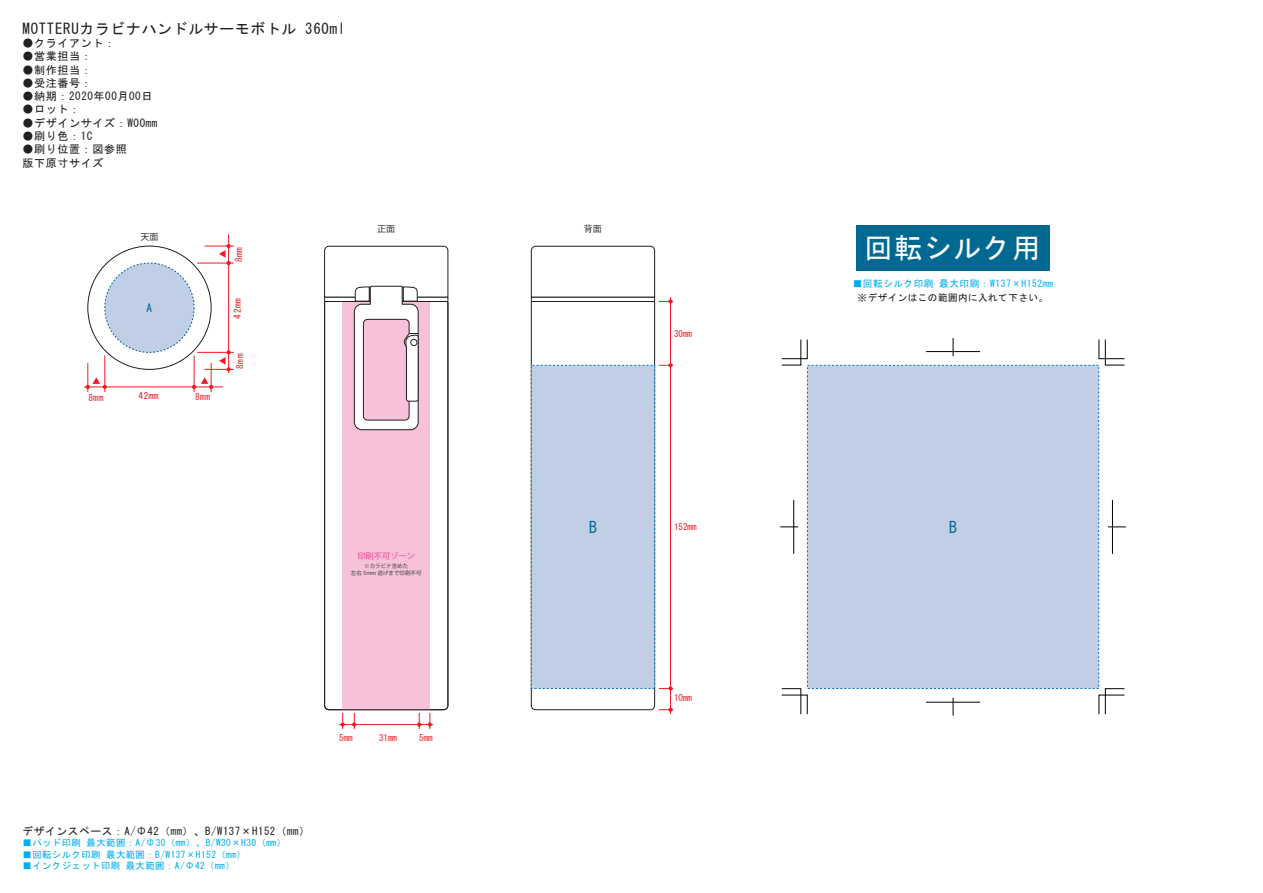
<style>
.page{position:relative;width:1263px;height:893px;background:#fff}
.page>*{position:absolute;margin:0;border:0;box-sizing:border-box;transform-origin:0 0}
.t1{font:28.12px "MS Gothic";letter-spacing:.05em;color:#fff}
.t2{font:15.75px "MS Gothic";color:#006991}
.t3{font:14.77px "MS Gothic";letter-spacing:.05em;color:#231f20}
.t4{font:11.25px "MS Gothic";color:#006991}
.t5{font:11.1px/13.4px "MS Gothic";letter-spacing:.05em;color:#231f20}
.t6{font:10.8px "MS Gothic";letter-spacing:.05em;color:#231f20}
.t7{font:9.68px "MS Gothic";letter-spacing:.05em;color:#00aeef}
.t8{font:9.6px "MS Gothic";letter-spacing:.05em;color:#231f20}
.t9{font:9.38px "MS Gothic";letter-spacing:.05em;color:#00aeef}
.t10{font:9.3px "MS Gothic";letter-spacing:.05em;color:#ee1d23}
.t11{font:9px "MS Gothic";color:#ee1d23}
.t12{font:9px "Koz Go Pr 6 N";color:#231f20}
.t13{font:500 8.25px "Koz Go Pr 6 N";color:#ef59a1}
.t14{font:500 5.47px/6.9px "Koz Go Pr 6 N";color:#57585a;text-align:center}
</style>
<div class="page">
<svg style="left:531px;top:304px;width:124px;height:406px"></svg>
<svg style="left:324px;top:430px;width:124px;height:280px"></svg>
<svg style="left:324px;top:246px;width:124px;height:184px"></svg>
<div style="left:531px;top:365px;width:124px;height:324px;background:#c0cfe5;border:1px dashed #0072bc"></div>
<div style="left:807px;top:365px;width:292px;height:324px;background:#c0cfe5;border:1px dashed #0072bc"></div>
<div style="left:105px;top:263px;width:89px;height:89px;background:#c0cfe5;border-radius:50%"></div>
<hr style="left:670px;top:297px;width:1px;height:417px;background:#ee1d23">
<svg style="left:659px;top:708px;width:14px;height:4px"></svg>
<svg style="left:659px;top:686px;width:14px;height:5px"></svg>
<svg style="left:659px;top:363px;width:14px;height:4px"></svg>
<svg style="left:531px;top:246px;width:142px;height:58px"></svg>
<hr style="left:339px;top:724px;width:94px;height:1px;background:#ee1d23">
<svg style="left:341px;top:713px;width:4px;height:16px"></svg>
<svg style="left:417px;top:713px;width:4px;height:16px"></svg>
<svg style="left:352px;top:713px;width:4px;height:16px"></svg>
<svg style="left:428px;top:713px;width:4px;height:16px"></svg>
<hr style="left:84px;top:387px;width:139px;height:1px;background:#ee1d23">
<hr style="left:105px;top:355px;width:1px;height:37px;background:#ee1d23">
<svg style="left:86px;top:363px;width:21px;height:29px"></svg>
<hr style="left:228px;top:234px;width:1px;height:139px;background:#ee1d23">
<hr style="left:197px;top:263px;width:37px;height:1px;background:#ee1d23">
<svg style="left:205px;top:244px;width:29px;height:21px"></svg>
<svg style="left:192px;top:350px;width:42px;height:42px"></svg>
<div style="left:856px;top:225px;width:194px;height:45px;background:#006991"></div>
<svg style="left:781px;top:688px;width:26px;height:26px"></svg>
<svg style="left:781px;top:339px;width:26px;height:26px"></svg>
<svg style="left:1099px;top:339px;width:26px;height:26px"></svg>
<svg style="left:1099px;top:688px;width:26px;height:26px"></svg>
<svg style="left:780px;top:527px;width:18px;height:1px"></svg>
<hr style="left:794px;top:500px;width:1px;height:54px;background:#000">
<svg style="left:1108px;top:527px;width:18px;height:1px"></svg>
<hr style="left:1112px;top:500px;width:1px;height:54px;background:#000">
<hr style="left:926px;top:351px;width:54px;height:1px;background:#000">
<svg style="left:953px;top:338px;width:1px;height:18px"></svg>
<hr style="left:926px;top:702px;width:54px;height:1px;background:#000">
<svg style="left:953px;top:698px;width:1px;height:18px"></svg>
<h3 class="t3" style="left:23px;top:21px;width:324px">MOTTERUカラビナハンドルサーモボトル 360ml</h3>
<p class="t5" style="left:23px;top:36px;width:94px">●クライアント：</p>
<p class="t5" style="left:23px;top:49px;width:71px">●営業担当：</p>
<p class="t5" style="left:23px;top:63px;width:71px">●制作担当：</p>
<p class="t5" style="left:23px;top:76px;width:71px">●受注番号：</p>
<p class="t5" style="left:23px;top:89px;width:131px">●納期：2020年00月00日</p>
<p class="t5" style="left:23px;top:103px;width:59px">●ロット：</p>
<p class="t5" style="left:23px;top:116px;width:136px">●デザインサイズ：W00mm</p>
<p class="t5" style="left:23px;top:129px;width:71px">●刷り色：1C</p>
<p class="t5" style="left:23px;top:143px;width:106px">●刷り位置：図参照版下原寸サイズ</p>
<p class="t12" style="left:140px;top:232px;width:19px">天面</p>
<p class="t4" style="left:147px;top:303px;width:7px">A</p>
<p class="t10" style="left:88px;top:393px;width:16px">8mm</p>
<p class="t10" style="left:139px;top:391px;width:21px">42mm</p>
<p class="t10" style="left:195px;top:392px;width:16px">8mm</p>
<p class="t10" style="left:234px;top:262px;width:16px;rotate:-90deg">8mm</p>
<p class="t10" style="left:233px;top:319px;width:21px;rotate:-90deg">42mm</p>
<p class="t10" style="left:235px;top:369px;width:16px;rotate:-90deg">8mm</p>
<p class="t12" style="left:377px;top:223px;width:20px">正面</p>
<p class="t12" style="left:584px;top:223px;width:19px">背面</p>
<p class="t11" style="left:674px;top:329px;width:19px">30mm</p>
<h1 class="t1" style="left:864px;top:234px;width:177px">回転シルク用</h1>
<p class="t7" style="left:853px;top:279px;width:202px">■回転シルク印刷 最大印刷：W137×H152mm</p>
<p class="t8" style="left:858px;top:292px;width:192px">※デザインはこの範囲内に入れて下さい。</p>
<p class="t13" style="left:357px;top:551px;width:59px">印刷不可ゾーン</p>
<p class="t14" style="left:351px;top:562px;width:72px">※カラビナ含めた<br>左右 5mm 逃げまで印刷不可</p>
<h2 class="t2" style="left:589px;top:519px;width:9px">B</h2>
<h2 class="t2" style="left:949px;top:519px;width:9px">B</h2>
<p class="t11" style="left:674px;top:522px;width:24px">152mm</p>
<p class="t11" style="left:674px;top:693px;width:19px">10mm</p>
<p class="t6" style="left:23px;top:826px;width:289px">デザインスペース：A/Φ42（mm）、B/W137×H152（mm）</p>
<p class="t9" style="left:23px;top:838px;width:265px">■パッド印刷 最大範囲：A/Φ30（mm）、B/W30×H30（mm）</p>
<p class="t9" style="left:23px;top:850px;width:225px">■回転シルク印刷 最大範囲：B/W137×H152（mm）</p>
<p class="t9" style="left:23px;top:861px;width:214px">■インクジェット印刷 最大範囲：A/Φ42（mm）</p>
<p class="t11" style="left:339px;top:733px;width:15px">5mm</p>
<p class="t11" style="left:379px;top:733px;width:19px">31mm</p>
<p class="t11" style="left:419px;top:733px;width:15px">5mm</p>
</div>
